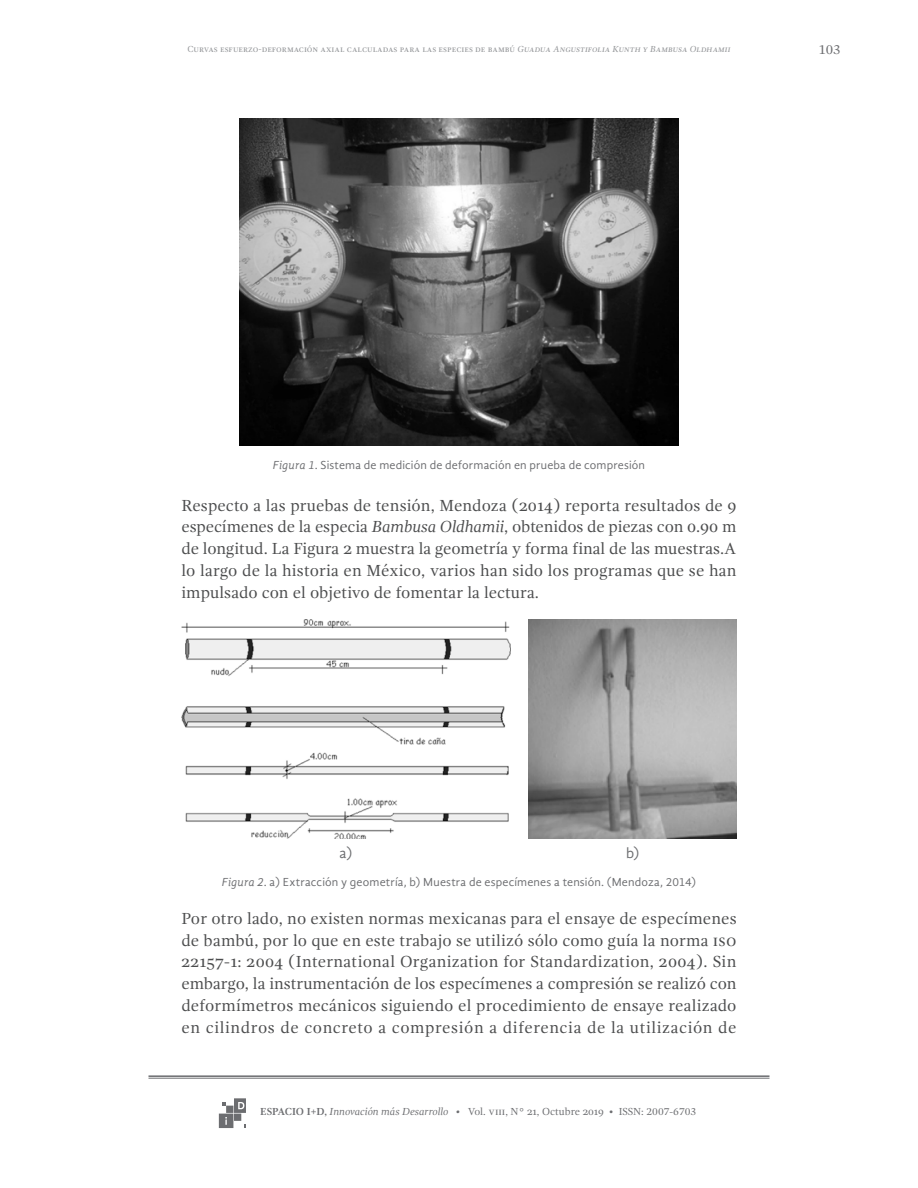
<style>
.page{position:relative;width:918px;height:1188px;background:#fff}
.page>*{position:absolute;margin:0;border:0;box-sizing:border-box;transform-origin:0 0}
.Párrafo_p{font:16.5px/21.8px "Gandhi Serif";letter-spacing:.005em;color:#4b4c4d;text-align:justify}
.t1{font:15px "Gandhi Sans";color:#6c6d70}
.t2{font:13.5px "Gandhi Serif";color:#6c6d70}
.pie_de_foto{font:12px "Gandhi Sans";letter-spacing:.015em;color:#6c6d70}
.t3{font:10.5px "Gandhi Serif";color:#6c6d70}
.t4{font:9px "Gandhi Serif";color:#939598}
.s1{font-style:italic}
.s2{font-weight:700}
</style>
<div class="page">
<hr style="left:148px;top:1075px;width:622px;height:2px;background:#6c6d70">
<hr style="left:148px;top:1078px;width:622px;height:1px;background:#6c6d70">
<svg style="left:219px;top:1098px;width:27px;height:30px"></svg>
<img style="left:240px;top:119px;width:439px;height:326px">
<img style="left:181px;top:620px;width:329px;height:218px">
<img style="left:529px;top:620px;width:208px;height:218px">
<p class="t4" style="left:187px;top:44px;width:545px">Curvas esfuerzo-deformación axial calculadas para las especies de bambú <span class="s1">Guadua Angustifolia Kunth y Bambusa Oldhamii</span></p>
<p class="t2" style="left:818px;top:42px;width:24px">103</p>
<p class="pie_de_foto" style="left:273px;top:458px;width:374px"><span class="s1">Figura 1</span>. Sistema de medición de deformación en prueba de compresión</p>
<p class="Párrafo_p" style="left:181px;top:494px;width:557px">Respecto a las pruebas de tensión, Mendoza (2014) reporta resultados de 9 especímenes de la especia <span class="s1">Bambusa Oldhamii</span>, obtenidos de piezas con 0.90 m de longitud. La Figura 2 muestra la geometría y forma final de las muestras.A lo largo de la historia en México, varios han sido los programas que se han impulsado con el objetivo de fomentar la lectura.</p>
<p class="t1" style="left:339px;top:844px;width:15px">a)</p>
<p class="t1" style="left:626px;top:844px;width:15px">b)</p>
<p class="pie_de_foto" style="left:222px;top:875px;width:476px"><span class="s1">Figura 2</span>. a) Extracción y geometría, b) Muestra de especímenes a tensión. (Mendoza, 2014)</p>
<p class="Párrafo_p" style="left:181px;top:908px;width:557px">Por otro lado, no existen normas mexicanas para el ensaye de especímenes de bambú, por lo que en este trabajo se utilizó sólo como guía la norma iso 22157-1: 2004 (International Organization for Standardization, 2004). Sin embargo, la instrumentación de los especímenes a compresión se realizó con deformímetros mecánicos siguiendo el procedimiento de ensaye realizado en cilindros de concreto a compresión a diferencia de la utilización de</p>
<p class="t3" style="left:260px;top:1105px;width:438px"><span class="s2">ESPACIO I+D,</span> <span class="s1">Innovación más Desarrollo •</span> Vol. viii, N° 21, Octubre 2019 • ISSN: 2007-6703</p>
</div>
